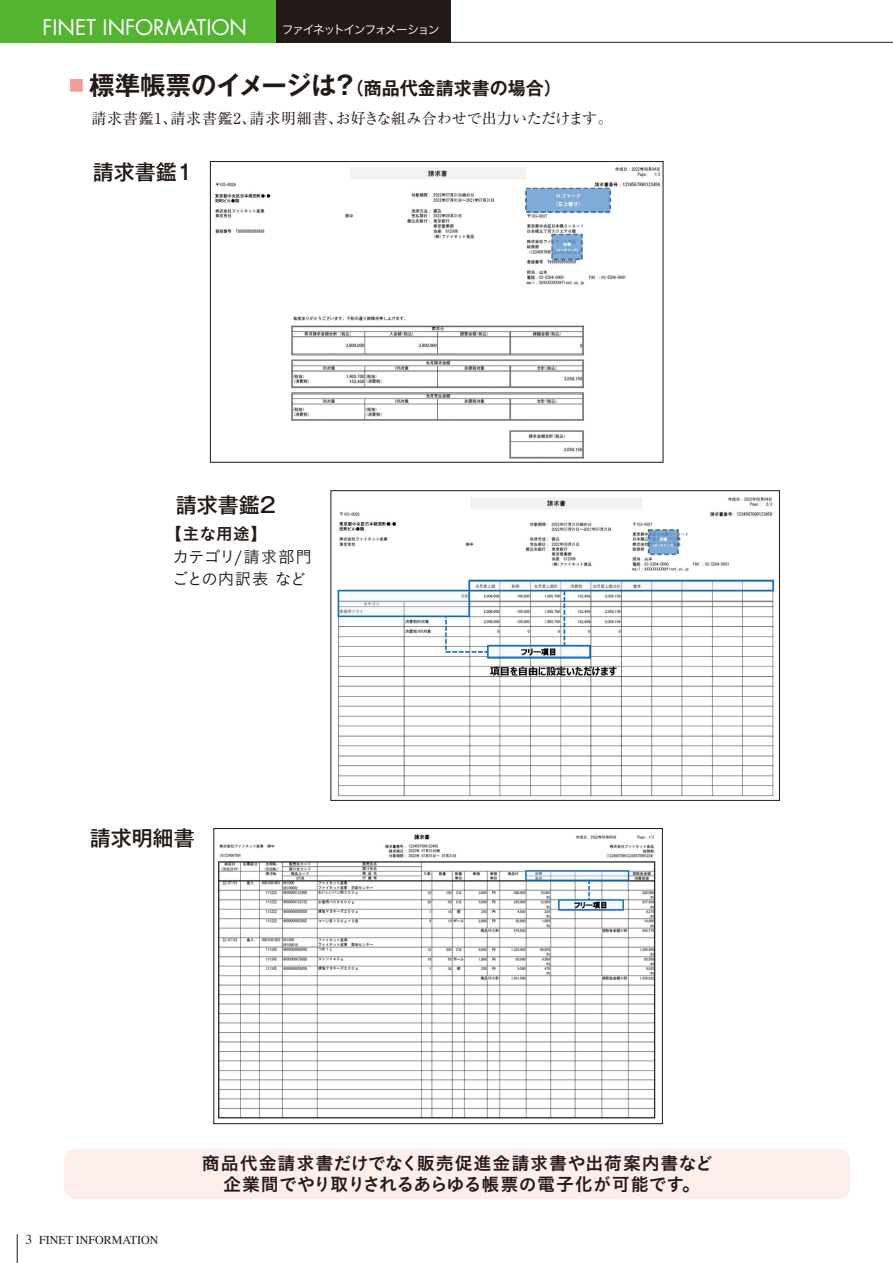
<style>
.page{position:relative;width:893px;height:1263px;background:#fff}
.page>*{position:absolute;margin:0;border:0;box-sizing:border-box;transform-origin:0 0}
.t1{font:21px "Futura";color:#fff}
.t2{font:500 21px "Gothic MB101 Pro";color:#231916}
.t3{font:18px "Koburina Go Std W6";letter-spacing:.05em;color:#231916}
.t4{font:18px "Koburina Go Std W6";color:#231916}
.t5{font:700 18px "Gothic MB101 Pro De";color:#231916}
.t6{font:16.5px "Koburina Go Std W3";letter-spacing:-.01em;color:#231916}
.t7{font:16.5px "Koburina Go Std W3";letter-spacing:-.04em;color:#231916}
.t8{font:16.5px "Koburina Go Std W6";color:#231916}
.t9{font:15px "Ryumin Pro";letter-spacing:.02em;color:#231916}
.t10{font:12px "Times";color:#231916}
.t11{font:12px "Hira Kaku Pro W3";letter-spacing:-.13em;color:#fff}
.s1{font-size:25.5px;color:#f29c98}
.s2{font-size:25.5px}
.s3{font-size:13.5px}
</style>
<div class="page">
<div style="left:0;top:0;width:276px;height:43px;background:#55b332"></div>
<div style="left:276px;top:0;width:175px;height:43px;background:#231916"></div>
<hr style="left:404px;top:42px;width:489px;height:1px;background:#231916">
<img style="left:215px;top:167px;width:446px;height:292px">
<div style="left:210px;top:161px;width:453px;height:302px;border:1px solid #231916"></div>
<img style="left:337px;top:497px;width:438px;height:300px">
<div style="left:330px;top:490px;width:450px;height:311px;border:1px solid #231916"></div>
<img style="left:218px;top:834px;width:438px;height:285px">
<div style="left:213px;top:828px;width:450px;height:296px;border:1px solid #231916"></div>
<div style="left:64px;top:1149px;width:786px;height:50px;background:#fdeeec;border-radius:13px"></div>
<svg style="left:17px;top:1234px;width:1px;height:29px"></svg>
<p class="t1" style="left:43px;top:14px;width:206px">FINET INFORMATION</p>
<p class="t11" style="left:282px;top:19px;width:159px">ファイネットインフォメーション</p>
<p class="t5" style="left:64px;top:73px;width:499px"><span class="s1">▪</span><span class="s2">標準帳票のイメージは？</span>（商品代金請求書の場合）</p>
<p class="t9" style="left:91px;top:106px;width:523px">請求書鑑1、請求書鑑2、請求明細書、お好きな組み合わせで出力いただけます。</p>
<p class="t2" style="left:93px;top:154px;width:101px">請求書鑑1</p>
<p class="t2" style="left:176px;top:488px;width:101px">請求書鑑2</p>
<p class="t8" style="left:165px;top:521px;width:103px">【主な用途】</p>
<p class="t6" style="left:173px;top:544px;width:141px">カテゴリ/請求部門</p>
<p class="t7" style="left:172px;top:566px;width:136px">ごとの内訳表 など</p>
<p class="t2" style="left:90px;top:821px;width:106px">請求明細書</p>
<p class="t10" style="left:26px;top:1228px;width:134px"><span class="s3">3</span> FINET INFORMATION</p>
<p class="t3" style="left:202px;top:1150px;width:512px">商品代金請求書だけでなく販売促進金請求書や出荷案内書など</p>
<p class="t4" style="left:223px;top:1171px;width:478px">企業間でやり取りされるあらゆる帳票の電子化が可能です。</p>
</div>
